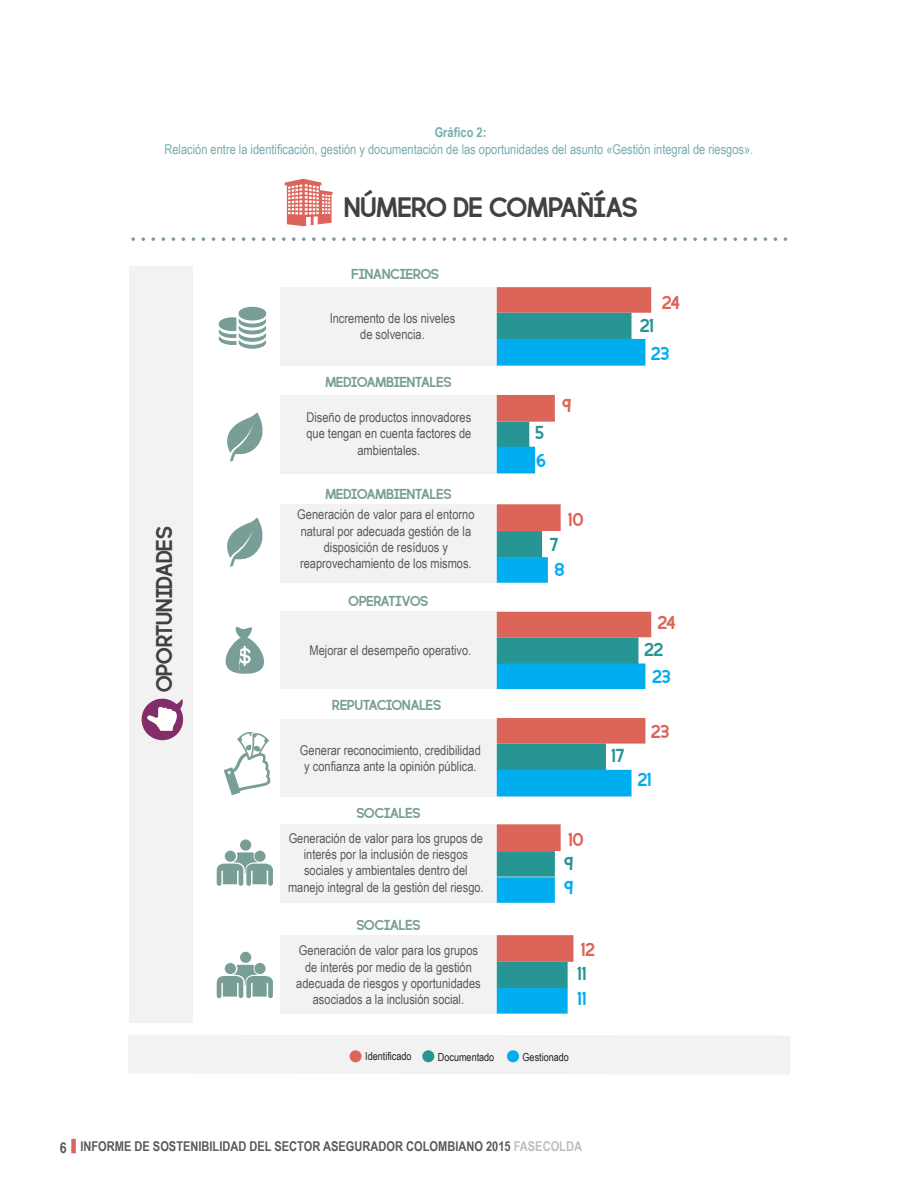
<style>
.page{position:relative;width:918px;height:1188px;background:#fff}
.page>*{position:absolute;margin:0;border:0;box-sizing:border-box;transform-origin:0 0}
.t1{font:34.95px "perfectlyamicable";color:#414142}
.t2{font:28.5px "perfectlyamicable";color:#414142}
.t3{font:23.4px "perfectlyamicable";letter-spacing:-.01em;color:#dd6459}
.t4{font:23.4px "perfectlyamicable";color:#269594}
.t5{font:23.4px "perfectlyamicable";color:#00aeef}
.t6{font:18px "perfectlyamicable";color:#789e97}
.t7{font:13.5px/16.2px "Arial Narrow";color:#58595b;text-align:center}
.t8{font:13.5px "Arial Narrow";color:#76adae}
.t9{font:700 13.5px "Arial Narrow";color:#58595b}
.t10{font:700 13.5px "Arial Narrow";color:#76adae}
.t11{font:11.1px "Arial Narrow";color:#231f20}
.s1{font-size:15px}
.s2{color:#bcbec0}
</style>
<div class="page">
<div style="left:71px;top:1139px;width:5px;height:14px;background:#dd6459"></div>
<div style="left:129px;top:266px;width:63px;height:757px;background:#f2f2f3"></div>
<div style="left:128px;top:1035px;width:662px;height:39px;background:#f2f2f3"></div>
<div style="left:350px;top:1050px;width:12px;height:12px;background:#dd6459;border-radius:50%"></div>
<div style="left:422px;top:1050px;width:12px;height:12px;background:#269594;border-radius:50%"></div>
<div style="left:507px;top:1050px;width:12px;height:12px;background:#00aeef;border-radius:50%"></div>
<svg style="left:131px;top:237px;width:4px;height:4px"></svg>
<svg style="left:141px;top:237px;width:4px;height:4px"></svg>
<svg style="left:152px;top:237px;width:3px;height:4px"></svg>
<svg style="left:162px;top:237px;width:3px;height:4px"></svg>
<svg style="left:172px;top:237px;width:3px;height:4px"></svg>
<svg style="left:182px;top:237px;width:3px;height:4px"></svg>
<svg style="left:192px;top:237px;width:3px;height:4px"></svg>
<svg style="left:202px;top:237px;width:3px;height:4px"></svg>
<svg style="left:212px;top:237px;width:3px;height:4px"></svg>
<svg style="left:222px;top:237px;width:3px;height:4px"></svg>
<svg style="left:232px;top:237px;width:3px;height:4px"></svg>
<svg style="left:242px;top:237px;width:3px;height:4px"></svg>
<svg style="left:252px;top:237px;width:3px;height:4px"></svg>
<svg style="left:262px;top:237px;width:3px;height:4px"></svg>
<svg style="left:272px;top:237px;width:3px;height:4px"></svg>
<svg style="left:282px;top:237px;width:4px;height:4px"></svg>
<svg style="left:292px;top:237px;width:4px;height:4px"></svg>
<svg style="left:302px;top:237px;width:4px;height:4px"></svg>
<svg style="left:312px;top:237px;width:4px;height:4px"></svg>
<svg style="left:322px;top:237px;width:4px;height:4px"></svg>
<svg style="left:332px;top:237px;width:4px;height:4px"></svg>
<svg style="left:342px;top:237px;width:4px;height:4px"></svg>
<svg style="left:352px;top:237px;width:4px;height:4px"></svg>
<svg style="left:362px;top:237px;width:4px;height:4px"></svg>
<svg style="left:372px;top:237px;width:4px;height:4px"></svg>
<svg style="left:382px;top:237px;width:4px;height:4px"></svg>
<svg style="left:392px;top:237px;width:4px;height:4px"></svg>
<svg style="left:402px;top:237px;width:4px;height:4px"></svg>
<svg style="left:412px;top:237px;width:4px;height:4px"></svg>
<svg style="left:422px;top:237px;width:4px;height:4px"></svg>
<svg style="left:432px;top:237px;width:4px;height:4px"></svg>
<svg style="left:442px;top:237px;width:4px;height:4px"></svg>
<svg style="left:453px;top:237px;width:3px;height:4px"></svg>
<svg style="left:463px;top:237px;width:3px;height:4px"></svg>
<svg style="left:473px;top:237px;width:3px;height:4px"></svg>
<svg style="left:483px;top:237px;width:3px;height:4px"></svg>
<svg style="left:493px;top:237px;width:3px;height:4px"></svg>
<svg style="left:503px;top:237px;width:3px;height:4px"></svg>
<svg style="left:513px;top:237px;width:3px;height:4px"></svg>
<svg style="left:523px;top:237px;width:3px;height:4px"></svg>
<svg style="left:533px;top:237px;width:3px;height:4px"></svg>
<svg style="left:543px;top:237px;width:3px;height:4px"></svg>
<svg style="left:553px;top:237px;width:3px;height:4px"></svg>
<svg style="left:563px;top:237px;width:3px;height:4px"></svg>
<svg style="left:573px;top:237px;width:3px;height:4px"></svg>
<svg style="left:583px;top:237px;width:4px;height:4px"></svg>
<svg style="left:593px;top:237px;width:4px;height:4px"></svg>
<svg style="left:603px;top:237px;width:4px;height:4px"></svg>
<svg style="left:613px;top:237px;width:4px;height:4px"></svg>
<svg style="left:623px;top:237px;width:4px;height:4px"></svg>
<svg style="left:633px;top:237px;width:4px;height:4px"></svg>
<svg style="left:643px;top:237px;width:4px;height:4px"></svg>
<svg style="left:653px;top:237px;width:4px;height:4px"></svg>
<svg style="left:663px;top:237px;width:4px;height:4px"></svg>
<svg style="left:673px;top:237px;width:4px;height:4px"></svg>
<svg style="left:683px;top:237px;width:4px;height:4px"></svg>
<svg style="left:693px;top:237px;width:4px;height:4px"></svg>
<svg style="left:703px;top:237px;width:4px;height:4px"></svg>
<svg style="left:713px;top:237px;width:4px;height:4px"></svg>
<svg style="left:723px;top:237px;width:4px;height:4px"></svg>
<svg style="left:733px;top:237px;width:4px;height:4px"></svg>
<svg style="left:744px;top:237px;width:3px;height:4px"></svg>
<svg style="left:754px;top:237px;width:3px;height:4px"></svg>
<svg style="left:764px;top:237px;width:3px;height:4px"></svg>
<svg style="left:774px;top:237px;width:3px;height:4px"></svg>
<svg style="left:784px;top:237px;width:3px;height:4px"></svg>
<svg style="left:285px;top:179px;width:48px;height:47px"></svg>
<svg style="left:141px;top:698px;width:43px;height:43px"></svg>
<div style="left:281px;top:719px;width:216px;height:78px;background:#f2f2f3"></div>
<svg style="left:219px;top:307px;width:47px;height:42px"></svg>
<div style="left:280px;top:287px;width:217px;height:79px;background:#f2f2f3"></div>
<div style="left:280px;top:504px;width:217px;height:79px;background:#f2f2f3"></div>
<div style="left:280px;top:395px;width:217px;height:79px;background:#f2f2f3"></div>
<div style="left:280px;top:824px;width:217px;height:79px;background:#f2f2f3"></div>
<svg style="left:227px;top:412px;width:36px;height:50px"></svg>
<svg style="left:227px;top:518px;width:36px;height:49px"></svg>
<div style="left:280px;top:612px;width:217px;height:77px;background:#f2f2f3"></div>
<svg style="left:225px;top:627px;width:39px;height:47px"></svg>
<svg style="left:216px;top:839px;width:57px;height:47px"></svg>
<div style="left:280px;top:935px;width:217px;height:79px;background:#f2f2f3"></div>
<svg style="left:216px;top:952px;width:57px;height:46px"></svg>
<svg style="left:224px;top:732px;width:47px;height:63px"></svg>
<svg style="left:497px;top:287px;width:154px;height:457px;fill:#dd6459"></svg>
<div style="left:497px;top:313px;width:141px;height:26px;background:#269594"></div>
<svg style="left:497px;top:339px;width:148px;height:675px"></svg>
<p class="t10" style="left:435px;top:122px;width:53px">Gráfico 2:</p>
<p class="t8" style="left:164px;top:139px;width:590px">Relación entre la identificación, gestión y documentación de las oportunidades del asunto «Gestión integral de riesgos».</p>
<h1 class="t1" style="left:344px;top:188px;width:295px">NÚMERO DE COMPAÑÍAS</h1>
<h2 class="t2" style="left:148px;top:692px;width:167px;rotate:-90deg">OPORTUNIDADES</h2>
<h3 class="t6" style="left:352px;top:264px;width:89px">FINANCIEROS</h3>
<p class="t7" style="left:330px;top:310px;width:127px">Incremento de los niveles de solvencia.</p>
<h3 class="t6" style="left:325px;top:372px;width:128px">MEDIOAMBIENTALES</h3>
<p class="t7" style="left:306px;top:409px;width:166px">Diseño de productos innovadores que tengan en cuenta factores de ambientales.</p>
<h3 class="t6" style="left:325px;top:484px;width:128px">MEDIOAMBIENTALES</h3>
<p class="t7" style="left:297px;top:506px;width:179px">Generación de valor para el entorno natural por adecuada gestión de la disposición de resíduos y reaprovechamiento de los mismos.</p>
<h3 class="t6" style="left:349px;top:591px;width:81px">OPERATIVOS</h3>
<p class="t7" style="left:310px;top:641px;width:163px">Mejorar el desempeño operativo.</p>
<h3 class="t6" style="left:332px;top:695px;width:110px">REPUTACIONALES</h3>
<p class="t7" style="left:300px;top:741px;width:182px">Generar reconocimiento, credibilidad y confianza ante la opinión pública.</p>
<h3 class="t6" style="left:356px;top:803px;width:66px">SOCIALES</h3>
<p class="t7" style="left:288px;top:830px;width:197px">Generación de valor para los grupos de interés por la inclusión de riesgos sociales y ambientales dentro del manejo integral de la gestión del riesgo.</p>
<h3 class="t6" style="left:356px;top:915px;width:66px">SOCIALES</h3>
<p class="t7" style="left:296px;top:942px;width:186px">Generación de valor para los grupos de interés por medio de la gestión adecuada de riesgos y oportunidades asociados a la inclusión social.</p>
<h3 class="t4" style="left:535px;top:420px;width:10px">5</h3>
<h3 class="t5" style="left:536px;top:447px;width:11px">6</h3>
<h3 class="t3" style="left:562px;top:393px;width:11px">9</h3>
<h3 class="t3" style="left:568px;top:506px;width:17px">10</h3>
<h3 class="t4" style="left:550px;top:531px;width:10px">7</h3>
<h3 class="t5" style="left:555px;top:557px;width:12px">8</h3>
<h3 class="t3" style="left:568px;top:826px;width:17px">10</h3>
<h3 class="t4" style="left:564px;top:850px;width:11px">9</h3>
<h3 class="t5" style="left:564px;top:875px;width:11px">9</h3>
<h3 class="t3" style="left:662px;top:290px;width:19px">24</h3>
<h3 class="t4" style="left:640px;top:312px;width:15px">21</h3>
<h3 class="t5" style="left:651px;top:341px;width:19px">23</h3>
<h3 class="t3" style="left:658px;top:609px;width:19px">24</h3>
<h3 class="t4" style="left:644px;top:636px;width:20px">22</h3>
<h3 class="t5" style="left:653px;top:663px;width:19px">23</h3>
<h3 class="t4" style="left:611px;top:742px;width:15px">17</h3>
<h3 class="t3" style="left:651px;top:718px;width:19px">23</h3>
<h3 class="t5" style="left:638px;top:767px;width:15px">21</h3>
<h3 class="t3" style="left:581px;top:937px;width:15px">12</h3>
<h3 class="t4" style="left:577px;top:961px;width:11px">11</h3>
<h3 class="t5" style="left:577px;top:985px;width:11px">11</h3>
<p class="t11" style="left:365px;top:1048px;width:48px">Identificado</p>
<p class="t11" style="left:438px;top:1049px;width:58px">Documentado</p>
<p class="t11" style="left:523px;top:1049px;width:48px">Gestionado</p>
<p class="t9" style="left:60px;top:1136px;width:524px"><span class="s1">6</span> INFORME DE SOSTENIBILIDAD DEL SECTOR ASEGURADOR COLOMBIANO 2015 <span class="s2">FASECOLDA</span></p>
</div>
